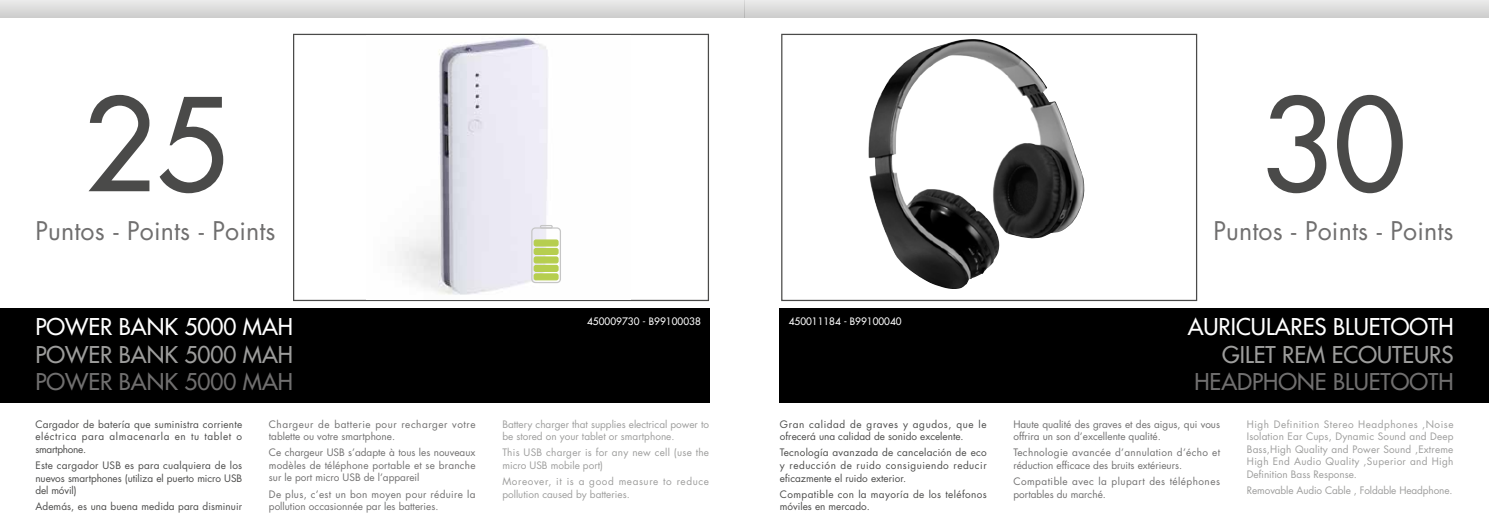
<style>
.page{position:relative;width:1489px;height:525px;background:#fff}
.page>*{position:absolute;margin:0;border:0;box-sizing:border-box;transform-origin:0 0}
.t1{font:500 125px "Futura Std";color:#4a4a49}
.t2{font:25px "Futura Std";letter-spacing:.005em;color:#706f6f}
.t3{font:500 22.5px "Futura Std";color:#fff}
.t4{font:500 22.5px "Futura Std";color:#706f6f}
.t5{font:500 22.5px "Futura Std";color:#9d9d9c}
.t6{font:10px/12.5px "Futura Std";letter-spacing:.005em;color:#4a4a49;text-align:justify}
.t7{font:10px/12.5px "Futura Std";color:#706f6f}
.t8{font:10px/12.5px "Futura Std";color:#9d9d9c}
.t9{font:10px/12.5px "Futura Std";letter-spacing:.05em;color:#706f6f}
.t10{font:10px/12.5px "Futura Std";letter-spacing:.06em;color:#9d9d9c}
.t11{font:10px/12.5px "Futura Std";letter-spacing:.025em;color:#9d9d9c}
.t12{font:10px/12.5px "Futura Std";letter-spacing:.045em;color:#706f6f}
.t13{font:10px/12.5px "Futura Std";letter-spacing:.035em;color:#4a4a49}
.t14{font:500 10px "Futura Std";letter-spacing:.005em;color:#fff}
</style>
<div class="page">
<div style="left:0;top:308px;width:709px;height:95px;background:#000"></div>
<div style="left:780px;top:308px;width:708px;height:95px;background:#000"></div>
<div style="left:293px;top:34px;width:416px;height:267px;background:#fff;border:1px solid #4a4a49"></div>
<img style="left:366px;top:35px;width:264px;height:260px">
<div style="left:531px;top:227px;width:30px;height:56px;border:1px solid #c6c6c6;border-radius:4px"></div>
<svg style="left:540px;top:225px;width:12px;height:3px"></svg>
<div style="left:534px;top:274px;width:24px;height:5px;background:#b6ce4f;border-radius:2px"></div>
<div style="left:533px;top:273px;width:25px;height:7px;border:1px solid #b6ce4f;border-radius:2px"></div>
<div style="left:534px;top:265px;width:24px;height:6px;background:#b6ce4f;border-radius:2px"></div>
<div style="left:533px;top:265px;width:25px;height:7px;border:1px solid #b6ce4f;border-radius:2px"></div>
<div style="left:534px;top:257px;width:24px;height:6px;background:#b6ce4f;border-radius:2px"></div>
<div style="left:533px;top:256px;width:25px;height:7px;border:1px solid #b6ce4f;border-radius:2px"></div>
<div style="left:534px;top:248px;width:24px;height:6px;background:#b6ce4f;border-radius:2px"></div>
<div style="left:533px;top:248px;width:25px;height:7px;border:1px solid #b6ce4f;border-radius:2px"></div>
<div style="left:534px;top:240px;width:24px;height:6px;background:#b6ce4f;border-radius:2px"></div>
<div style="left:533px;top:239px;width:25px;height:7px;border:1px solid #b6ce4f;border-radius:2px"></div>
<div style="left:0;top:0;width:744px;height:18px;background:linear-gradient(to right,#dbdbda,#dbdbda)"></div>
<div style="left:781px;top:34px;width:416px;height:267px;background:#fff;border:1px solid #4a4a49"></div>
<img style="left:868px;top:39px;width:171px;height:250px">
<div style="left:744px;top:0;width:744px;height:18px;background:linear-gradient(to right,#dbdbda,#dbdbda)"></div>
<h1 class="t1" style="left:83px;top:67px;width:147px">25</h1>
<h2 class="t2" style="left:35px;top:214px;width:242px">Puntos - Points - Points</h2>
<h3 class="t3" style="left:35px;top:312px;width:259px">POWER BANK 5000 MAH</h3>
<p class="t14" style="left:587px;top:315px;width:115px">450009730 - B99100038</p>
<h3 class="t5" style="left:35px;top:340px;width:259px">POWER BANK 5000 MAH</h3>
<h3 class="t4" style="left:35px;top:368px;width:259px">POWER BANK 5000 MAH</h3>
<p class="t6" style="left:35px;top:418px;width:208px">Cargador de batería que suministra corriente eléctrica para almacenarla en tu tablet o smartphone.</p>
<p class="t6" style="left:35px;top:459px;width:208px">Este cargador USB es para cualquiera de los nuevos smartphones (utiliza el puerto micro USB del móvil)</p>
<p class="t6" style="left:35px;top:500px;width:208px">Además, es una buena medida para disminuir</p>
<p class="t9" style="left:269px;top:418px;width:208px">Chargeur de batterie pour recharger votre tablette ou votre smartphone.</p>
<p class="t7" style="left:269px;top:446px;width:208px;text-align:justify">Ce chargeur USB s’adapte à tous les nouveaux modèles de téléphone portable et se branche sur le port micro USB de l’appareil</p>
<p class="t7" style="left:269px;top:487px;width:208px">De plus, c’est un bon moyen pour réduire la pollution occasionnée par les batteries.</p>
<p class="t8" style="left:502px;top:418px;width:208px">Battery charger that supplies electrical power to be stored on your tablet or smartphone.</p>
<p class="t11" style="left:502px;top:446px;width:208px">This USB charger is for any new cell (use the micro USB mobile port)</p>
<p class="t10" style="left:502px;top:475px;width:208px">Moreover, it is a good measure to reduce pollution caused by batteries.</p>
<h1 class="t1" style="left:1260px;top:67px;width:147px">30</h1>
<h2 class="t2" style="left:1213px;top:214px;width:242px">Puntos - Points - Points</h2>
<p class="t14" style="left:788px;top:315px;width:114px">450011184 - B99100040</p>
<p class="t6" style="left:780px;top:418px;width:208px">Gran calidad de graves y agudos, que le ofrecerá una calidad de sonido excelente.</p>
<p class="t6" style="left:780px;top:446px;width:208px">Tecnología avanzada de cancelación de eco y reducción de ruido consiguiendo reducir eficazmente el ruido exterior.</p>
<p class="t13" style="left:780px;top:487px;width:208px">Compatible con la mayoría de los teléfonos móviles en mercado.</p>
<h3 class="t3" style="left:1187px;top:312px;width:267px">AURICULARES BLUETOOTH</h3>
<h3 class="t5" style="left:1222px;top:340px;width:233px">GILET REM ECOUTEURS</h3>
<h3 class="t4" style="left:1194px;top:368px;width:260px">HEADPHONE BLUETOOTH</h3>
<p class="t7" style="left:1013px;top:418px;width:208px">Haute qualité des graves et des aigus, qui vous offrira un son d’excellente qualité.</p>
<p class="t7" style="left:1013px;top:446px;width:208px">Technologie avancée d’annulation d’écho et réduction efficace des bruits extérieurs.</p>
<p class="t12" style="left:1013px;top:475px;width:208px">Compatible avec la plupart des téléphones portables du marché.</p>
<p class="t8" style="left:1246px;top:418px;width:208px;text-align:justify">High Definition Stereo Headphones ,Noise Isolation Ear Cups, Dynamic Sound and Deep Bass,High Quality and Power Sound ,Extreme High End Audio Quality ,Superior and High Definition Bass Response.</p>
<p class="t8" style="left:1246px;top:484px;width:207px">Removable Audio Cable , Foldable Headphone.</p>
</div>
